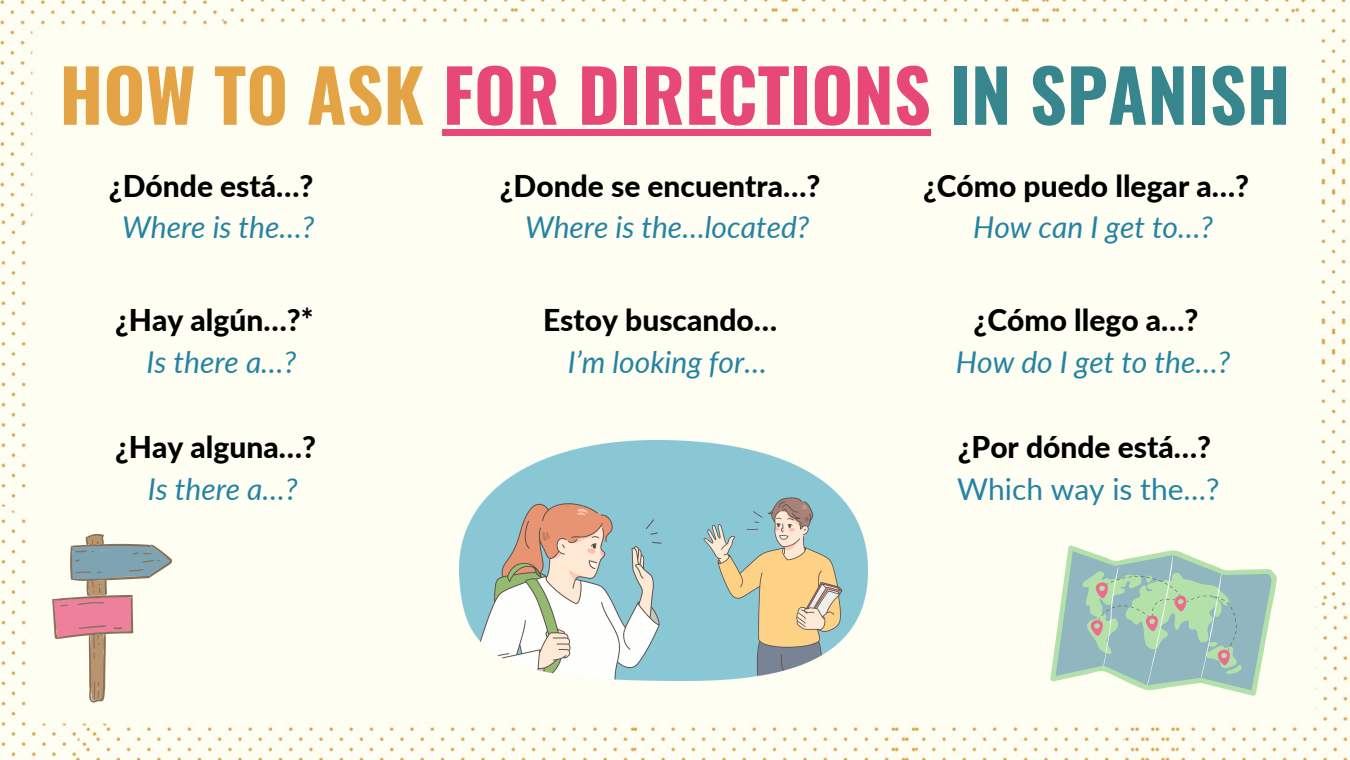
<style>
.page{position:relative;width:1350px;height:760px;background:#fff}
.page>*{position:absolute;margin:0;border:0;box-sizing:border-box;transform-origin:0 0}
.t1{font:700 72px "Oswald";color:#e84878}
.t2{font:800 30px "Lato";color:#000}
.t3{font:italic 30px "Lato";color:#2483a3}
.t4{font:30px "Lato";color:#2483a3}
.s1{color:#e4a446}
.s2{color:#37868e}
</style>
<div class="page">
<div style="left:0;top:0;width:1350px;height:759px;background:#fefef2"></div>
<img style="left:460px;top:441px;width:408px;height:239px">
<svg style="left:1050px;top:545px;width:227px;height:150px"></svg>
<svg style="left:52px;top:533px;width:120px;height:169px"></svg>
<div style="left:443px;top:129px;width:488px;height:7px;background:#e84878"></div>
<p class="t1" style="left:59px;top:39px;width:1233px"><span class="s1">HOW TO ASK</span> FOR DIRECTIONS <span class="s2">IN SPANISH</span></p>
<p class="t2" style="left:109px;top:167px;width:206px">¿Dónde está…?</p>
<p class="t3" style="left:122px;top:209px;width:194px">Where is the…?</p>
<p class="t2" style="left:115px;top:301px;width:200px">¿Hay algún…?*</p>
<p class="t3" style="left:147px;top:343px;width:151px">Is there a…?</p>
<p class="t2" style="left:115px;top:428px;width:203px">¿Hay alguna…?</p>
<p class="t3" style="left:148px;top:470px;width:151px">Is there a…?</p>
<p class="t2" style="left:500px;top:167px;width:322px">¿Donde se encuentra…?</p>
<p class="t3" style="left:525px;top:209px;width:286px">Where is the…located?</p>
<p class="t2" style="left:543px;top:301px;width:236px">Estoy buscando…</p>
<p class="t3" style="left:568px;top:343px;width:201px">I’m looking for…</p>
<p class="t2" style="left:923px;top:167px;width:328px">¿Cómo puedo llegar a…?</p>
<p class="t3" style="left:973px;top:209px;width:242px">How can I get to…?</p>
<p class="t2" style="left:974px;top:301px;width:227px">¿Cómo llego a…?</p>
<p class="t3" style="left:956px;top:343px;width:276px">How do I get to the…?</p>
<p class="t2" style="left:958px;top:428px;width:255px">¿Por dónde está…?</p>
<p class="t4" style="left:957px;top:470px;width:264px">Which way is the…?</p>
</div>
